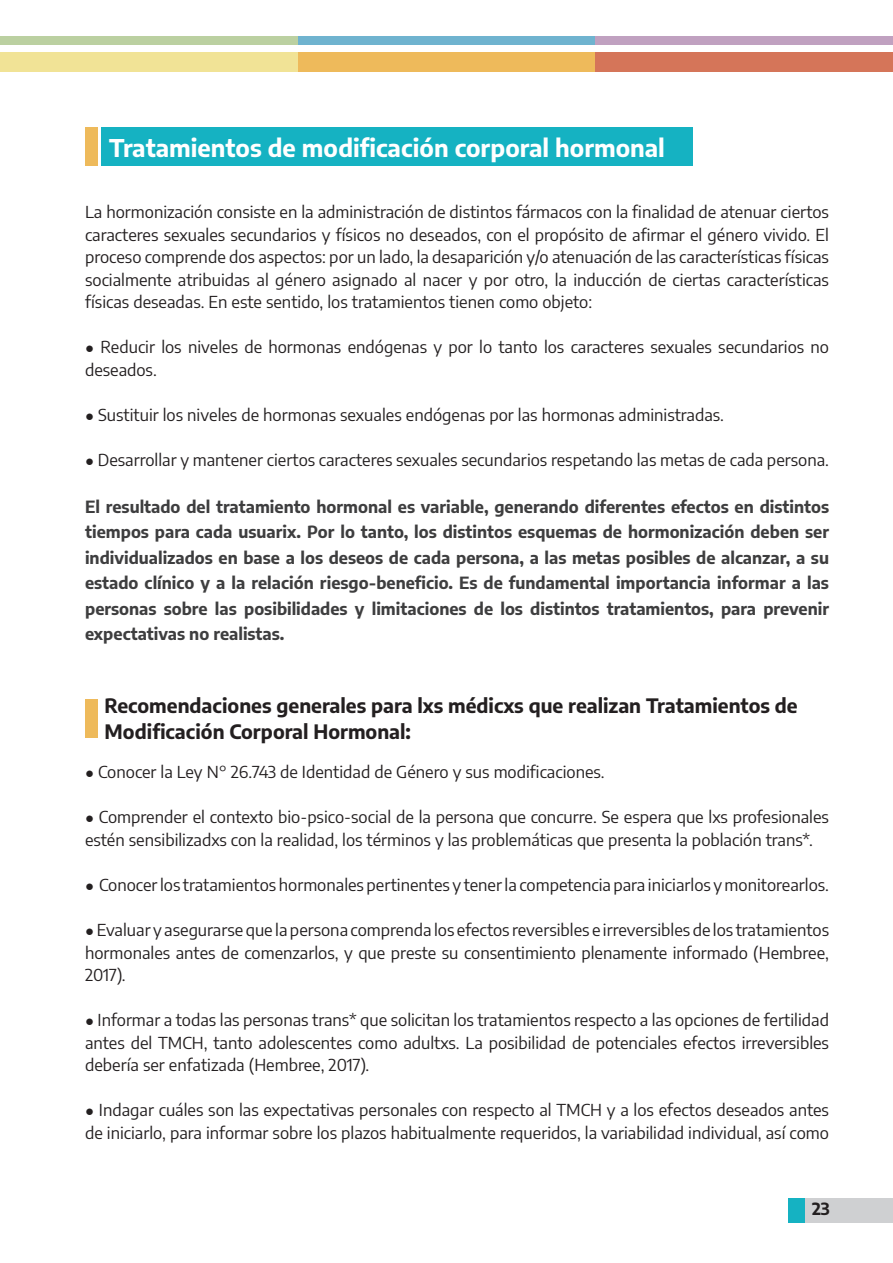
<style>
.page{position:relative;width:893px;height:1263px;background:#fff}
.page>*{position:absolute;margin:0;border:0;box-sizing:border-box;transform-origin:0 0}
.t1{font:700 24px "Encode Sans";color:#fff}
.t2{font:700 19.5px/25.5px "Encode Sans";color:#231f20}
.t3{font:16.5px/22.5px "Encode Sans";color:#231f20;text-align:justify}
.t4{font:700 16.5px/25.5px "Encode Sans";color:#3e3e3f;text-align:justify}
.t5{font:700 16.5px "Encode Sans";color:#231f20}
.s1{font-family:"Arial";font-size:15px}
</style>
<div class="page">
<div style="left:788px;top:1198px;width:105px;height:24px;background:#cfd0d2"></div>
<div style="left:595px;top:52px;width:298px;height:19px;background:#d57559"></div>
<div style="left:298px;top:36px;width:297px;height:9px;background:#6fb3cf"></div>
<div style="left:298px;top:52px;width:297px;height:19px;background:#eeba5b"></div>
<div style="left:0;top:36px;width:298px;height:9px;background:#bbd0a1"></div>
<div style="left:595px;top:36px;width:298px;height:9px;background:#c0a1c0"></div>
<div style="left:0;top:52px;width:298px;height:19px;background:#f1e396"></div>
<div style="left:788px;top:1198px;width:17px;height:24px;background:#15b2c2"></div>
<div style="left:102px;top:128px;width:591px;height:38px;background:#15b2c2"></div>
<div style="left:85px;top:128px;width:13px;height:38px;background:#eeba5b"></div>
<div style="left:85px;top:699px;width:13px;height:39px;background:#eeba5b"></div>
<h1 class="t1" style="left:109px;top:130px;width:557px">Tratamientos de modificación corporal hormonal</h1>
<p class="t3" style="left:85px;top:200px;width:745px">La hormonización consiste en la administración de distintos fármacos con la finalidad de atenuar ciertos caracteres sexuales secundarios y físicos no deseados, con el propósito de afirmar el género vivido. El proceso comprende dos aspectos: por un lado, la desaparición y/o atenuación de las características físicas socialmente atribuidas al género asignado al nacer y por otro, la inducción de ciertas características físicas deseadas. En este sentido, los tratamientos tienen como objeto:</p>
<p class="t3" style="left:85px;top:335px;width:745px"><span class="s1">●</span> Reducir los niveles de hormonas endógenas y por lo tanto los caracteres sexuales secundarios no deseados.</p>
<p class="t3" style="left:85px;top:402px;width:640px"><span class="s1">●</span> Sustituir los niveles de hormonas sexuales endógenas por las hormonas administradas.</p>
<p class="t3" style="left:85px;top:447px;width:745px"><span class="s1">●</span> Desarrollar y mantener ciertos caracteres sexuales secundarios respetando las metas de cada persona.</p>
<p class="t4" style="left:85px;top:493px;width:746px">El resultado del tratamiento hormonal es variable, generando diferentes efectos en distintos tiempos para cada usuarix. Por lo tanto, los distintos esquemas de hormonización deben ser individualizados en base a los deseos de cada persona, a las metas posibles de alcanzar, a su estado clínico y a la relación riesgo-beneficio. Es de fundamental importancia informar a las personas sobre las posibilidades y limitaciones de los distintos tratamientos, para prevenir expectativas no realistas.</p>
<p class="t2" style="left:105px;top:692px;width:695px">Recomendaciones generales para lxs médicxs que realizan Tratamientos de<br>Modificación Corporal Hormonal:</p>
<p class="t3" style="left:85px;top:760px;width:521px"><span class="s1">●</span> Conocer la Ley N° 26.743 de Identidad de Género y sus modificaciones.</p>
<p class="t3" style="left:85px;top:805px;width:745px"><span class="s1">●</span> Comprender el contexto bio-psico-social de la persona que concurre. Se espera que lxs profesionales estén sensibilizadxs con la realidad, los términos y las problemáticas que presenta la población trans*.</p>
<p class="t3" style="left:85px;top:873px;width:745px"><span class="s1">●</span> Conocer los tratamientos hormonales pertinentes y tener la competencia para iniciarlos y monitorearlos.</p>
<p class="t3" style="left:85px;top:918px;width:745px"><span class="s1">●</span> Evaluar y asegurarse que la persona comprenda los efectos reversibles e irreversibles de los tratamientos hormonales antes de comenzarlos, y que preste su consentimiento plenamente informado (Hembree, 2017).</p>
<p class="t3" style="left:85px;top:1008px;width:745px"><span class="s1">●</span> Informar a todas las personas trans* que solicitan los tratamientos respecto a las opciones de fertilidad antes del TMCH, tanto adolescentes como adultxs. La posibilidad de potenciales efectos irreversibles debería ser enfatizada (Hembree, 2017).</p>
<p class="t3" style="left:85px;top:1098px;width:745px"><span class="s1">●</span> Indagar cuáles son las expectativas personales con respecto al TMCH y a los efectos deseados antes de iniciarlo, para informar sobre los plazos habitualmente requeridos, la variabilidad individual, así como</p>
<p class="t5" style="left:812px;top:1197px;width:19px">23</p>
</div>
